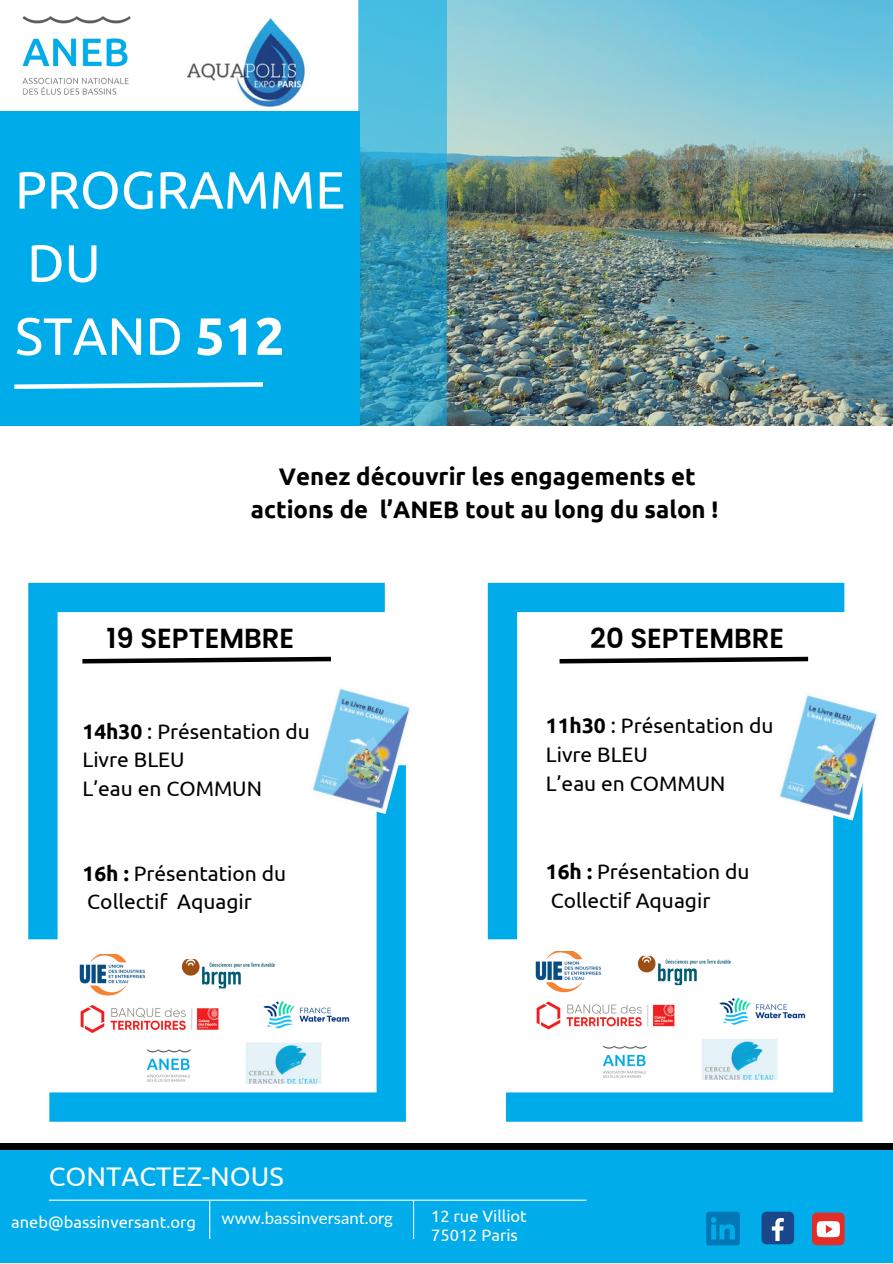
<style>
.page{position:relative;width:893px;height:1264px;background:#fff}
.page>*{position:absolute;margin:0;border:0;box-sizing:border-box;transform-origin:0 0}
.t1{font:52.5px "Ubuntu";color:#fff}
.t2{font:600 27.6px "Poppins";color:#000}
.t3{font:27px "Ubuntu";color:#fff}
.t4{font:700 24px/32.5px "Ubuntu";color:#000;text-align:center}
.t5{font:21px "Ubuntu";color:#000}
.t6{font:16.65px "Lato";color:#fff}
.t7{font:16.5px "Ubuntu";color:#fff}
.s1{font-weight:700}
</style>
<div class="page">
<div style="left:0;top:1150px;width:892px;height:112px;background:#00ace9"></div>
<div style="left:0;top:1142px;width:892px;height:7px;background:#000"></div>
<hr style="left:49px;top:1199px;width:537px;height:1px;background:#fff">
<hr style="left:209px;top:1200px;width:1px;height:38px;background:#fff">
<hr style="left:413px;top:1200px;width:1px;height:38px;background:#fff">
<svg style="left:706px;top:1211px;width:33px;height:34px"></svg>
<div style="left:761px;top:1211px;width:33px;height:33px;background:#1a4789;border-radius:5px"></div>
<svg style="left:771px;top:1218px;width:12px;height:22px"></svg>
<div style="left:812px;top:1212px;width:32px;height:33px;background:#e52d27;border-radius:5px"></div>
<svg style="left:816px;top:1221px;width:23px;height:16px"></svg>
<img style="left:446px;top:0;width:446px;height:425px">
<img style="left:22px;top:16px;width:109px;height:79px">
<img style="left:186px;top:18px;width:119px;height:89px">
<div style="left:0;top:111px;width:359px;height:314px;background:#00abe9"></div>
<svg style="left:14px;top:382px;width:249px;height:7px"></svg>
<svg style="left:357px;top:0;width:89px;height:426px;background:#39a3c3"></svg>
<svg style="left:28px;top:583px;width:357px;height:356px"></svg>
<svg style="left:506px;top:820px;width:356px;height:301px;fill:#00abe9"></svg>
<svg style="left:488px;top:583px;width:356px;height:356px"></svg>
<svg style="left:555px;top:654px;width:257px;height:11px"></svg>
<svg style="left:49px;top:765px;width:357px;height:356px"></svg>
<img style="left:308px;top:684px;width:102px;height:130px">
<img style="left:59px;top:954px;width:313px;height:129px">
<svg style="left:78px;top:654px;width:264px;height:18px"></svg>
<img style="left:775px;top:691px;width:102px;height:129px">
<img style="left:515px;top:951px;width:313px;height:128px">
<p class="t1" style="left:15px;top:160px;width:331px">PROGRAMME</p>
<p class="t1" style="left:27px;top:233px;width:75px">DU</p>
<p class="t1" style="left:15px;top:306px;width:271px">STAND <span class="s1">512</span></p>
<p class="t4" style="left:251px;top:460px;width:469px">Venez découvrir les engagements et actions de l’ANEB tout au long du salon !</p>
<p class="t2" style="left:107px;top:619px;width:189px">19 SEPTEMBRE</p>
<p class="t2" style="left:590px;top:619px;width:196px">20 SEPTEMBRE</p>
<p class="t5" style="left:82px;top:719px;width:229px"><span class="s1">14h30</span> : Présentation du</p>
<p class="t5" style="left:82px;top:747px;width:104px">Livre BLEU</p>
<p class="t5" style="left:82px;top:776px;width:181px">L’eau en COMMUN</p>
<p class="t5" style="left:82px;top:861px;width:205px"><span class="s1">16h :</span> Présentation du</p>
<p class="t5" style="left:87px;top:889px;width:166px">Collectif Aquagir</p>
<p class="t5" style="left:545px;top:713px;width:229px"><span class="s1">11h30</span> : Présentation du</p>
<p class="t5" style="left:545px;top:742px;width:104px">Livre BLEU</p>
<p class="t5" style="left:545px;top:771px;width:181px">L’eau en COMMUN</p>
<p class="t5" style="left:545px;top:859px;width:205px"><span class="s1">16h :</span> Présentation du</p>
<p class="t5" style="left:550px;top:888px;width:161px">Collectif Aquagir</p>
<p class="t3" style="left:49px;top:1160px;width:236px">CONTACTEZ-NOUS</p>
<p class="t7" style="left:11px;top:1212px;width:186px">aneb@bassinversant.org</p>
<p class="t6" style="left:221px;top:1207px;width:173px">www.bassinversant.org</p>
<p class="t7" style="left:431px;top:1206px;width:97px">12 rue Villiot</p>
<p class="t7" style="left:431px;top:1225px;width:88px">75012 Paris</p>
</div>
